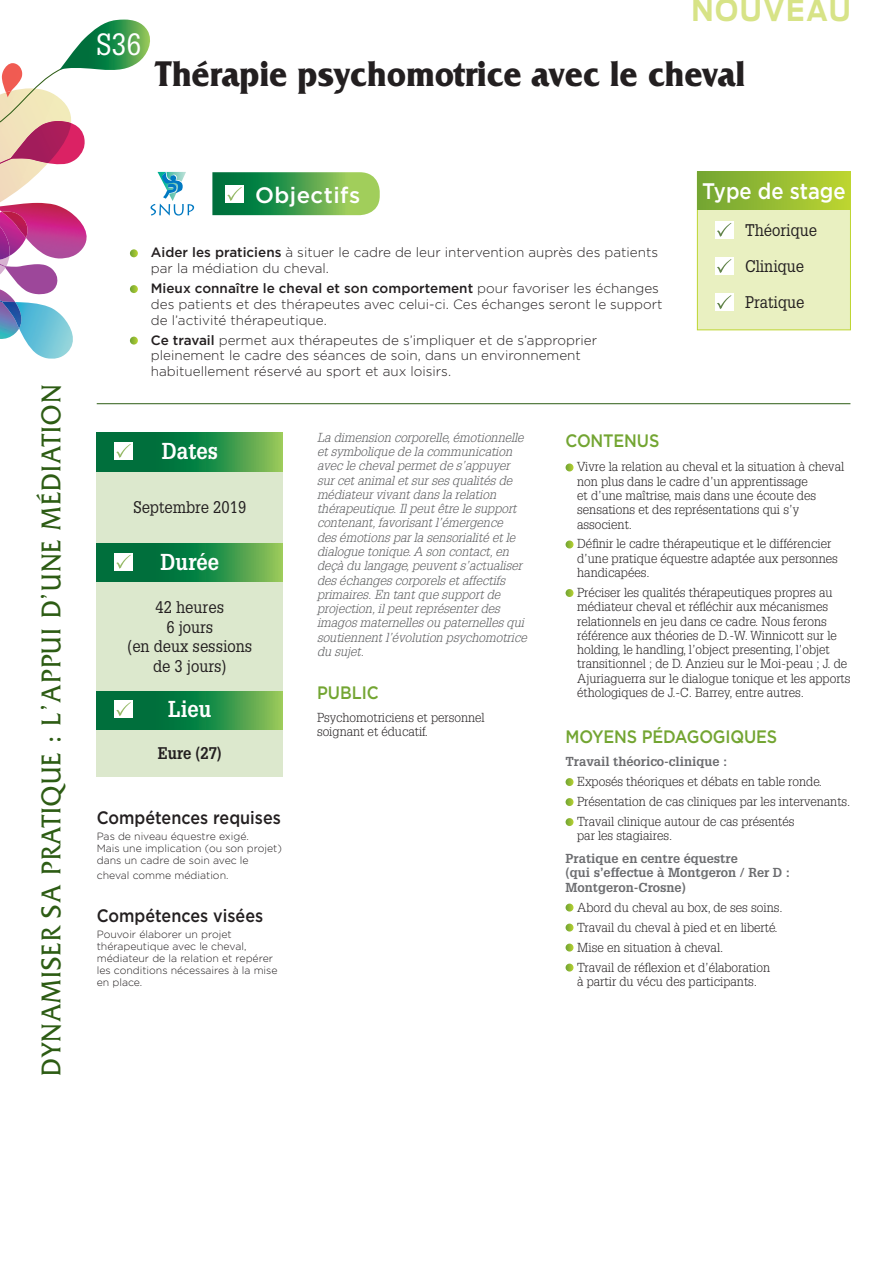
<style>
.page{position:relative;width:893px;height:1263px;background:#fff}
.page>*{position:absolute;margin:0;border:0;box-sizing:border-box;transform-origin:0 0}
.t1{font:700 37.5px "Friz Quadrata Std";color:#231f20;scale:.9 1}
.t2{font:700 30px "Antenna";letter-spacing:.06em;color:#d7e387;scale:.9 1}
.t3{font:30px "Glypha LT Std";color:#fff;scale:.9 1}
.t4{font:28.5px "Friz Quadrata Std";letter-spacing:.05em;color:#2d5c14;scale:.9 1}
.t5{font:700 22.5px "Glypha LT Std";color:#fff;scale:.9 1}
.t6{font:500 22.5px "Gotham";color:#fff;scale:.9 1}
.t7{font:500 22.35px "Gotham";letter-spacing:.02em;color:#fff}
.t8{font:500 18px "Gotham";color:#231f20;scale:.9 1}
.t9{font:500 18px "Gotham";letter-spacing:-.01em;color:#73a532;scale:.9 1}
.t10{font:16.5px/19.5px "Glypha LT Std";color:#231f20;text-align:center;scale:.9 1}
.t11{font:700 16.5px "Glypha LT Std";color:#231f20;scale:.9 1}
.t12{font:300 13.5px/15.8px "Gotham";color:#231f20}
.t13{font:300 12.75px/14.2px "Glypha LT Std";color:#231f20}
.t14{font:italic 300 12.75px/14.2px "Glypha LT Std";color:#57585a}
.t15{font:700 12.75px/14.2px "Glypha LT Std";color:#6c6d70}
.t16{font:300 10.5px/12px "Gotham";color:#231f20}
.s1{font-weight:500}
.s2{font-style:italic}
</style>
<div class="page">
<div style="left:97px;top:433px;width:186px;height:344px;background:#dce8cd"></div>
<svg style="left:194px;top:433px;width:89px;height:38px;background:#4aa14e"></svg>
<svg style="left:194px;top:544px;width:89px;height:38px;background:#4aa14e"></svg>
<hr style="left:97px;top:403px;width:753px;height:1px;background:#2d5c14">
<svg style="left:566px;top:463px;width:7px;height:8px"></svg>
<svg style="left:566px;top:540px;width:7px;height:8px"></svg>
<svg style="left:566px;top:589px;width:7px;height:8px"></svg>
<svg style="left:566px;top:778px;width:7px;height:8px"></svg>
<svg style="left:566px;top:798px;width:7px;height:8px"></svg>
<svg style="left:566px;top:818px;width:7px;height:8px"></svg>
<svg style="left:566px;top:903px;width:7px;height:8px"></svg>
<svg style="left:566px;top:923px;width:7px;height:8px"></svg>
<svg style="left:566px;top:943px;width:7px;height:8px"></svg>
<svg style="left:566px;top:963px;width:7px;height:8px"></svg>
<svg style="left:97px;top:691px;width:186px;height:38px;background:#258a46"></svg>
<div style="left:115px;top:700px;width:18px;height:18px;background:#fff"></div>
<svg style="left:116px;top:702px;width:15px;height:14px"></svg>
<div style="left:697px;top:172px;width:154px;height:158px;background:#e9f0c1;border:1px solid #bed630"></div>
<div style="left:697px;top:171px;width:153px;height:39px;background:linear-gradient(to right,#71a434,#bcd531)"></div>
<div style="left:715px;top:221px;width:19px;height:18px;background:#fff"></div>
<svg style="left:717px;top:223px;width:14px;height:14px"></svg>
<div style="left:715px;top:257px;width:19px;height:18px;background:#fff"></div>
<svg style="left:717px;top:259px;width:14px;height:14px"></svg>
<div style="left:715px;top:293px;width:19px;height:18px;background:#fff"></div>
<svg style="left:717px;top:295px;width:14px;height:14px"></svg>
<svg style="left:212px;top:172px;width:168px;height:43px;background:#57a75a"></svg>
<svg style="left:0;top:20px;width:194px;height:656px"></svg>
<h2 class="t3" style="left:97px;top:26px;width:52px">S36</h2>
<h2 class="t2" style="left:691px;top:-8px;width:179px">NOUVEAU</h2>
<h1 class="t1" style="left:155px;top:53px;width:657px">Thérapie psychomotrice avec le cheval</h1>
<h3 class="t4" style="left:35px;top:1076px;width:769px;rotate:-90deg">DYNAMISER SA PRATIQUE : L’APPUI D’UNE MÉDIATION</h3>
<h3 class="t7" style="left:255px;top:180px;width:107px">Objectifs</h3>
<p class="t12" style="left:151px;top:244px;width:509px"><span class="s1">Aider les praticiens</span> à situer le cadre de leur intervention auprès des patients par la médiation du cheval.</p>
<p class="t12" style="left:151px;top:280px;width:513px"><span class="s1">Mieux connaître le cheval et son comportement</span> pour favoriser les échanges des patients et des thérapeutes avec celui-ci. Ces échanges seront le support de l’activité thérapeutique.</p>
<p class="t12" style="left:151px;top:332px;width:448px"><span class="s1">Ce travail</span> permet aux thérapeutes de s’impliquer et de s’approprier pleinement le cadre des séances de soin, dans un environnement habituellement réservé au sport et aux loisirs.</p>
<h3 class="t6" style="left:702px;top:177px;width:161px">Type de stage</h3>
<p class="t10" style="left:745px;top:211px;width:82px;line-height:36.2px;text-align:left">Théorique<br>Clinique<br>Pratique</p>
<h3 class="t5" style="left:162px;top:437px;width:64px">Dates</h3>
<p class="t10" style="left:133px;top:497px;width:127px">Septembre 2019</p>
<h3 class="t5" style="left:161px;top:548px;width:67px">Durée</h3>
<p class="t10" style="left:127px;top:597px;width:140px">42 heures<br>6 jours<br>(en deux sessions de 3 jours)</p>
<h3 class="t5" style="left:168px;top:695px;width:49px">Lieu</h3>
<p class="t11" style="left:158px;top:743px;width:73px">Eure (27)</p>
<h3 class="t8" style="left:97px;top:806px;width:206px">Compétences requises</h3>
<p class="t16" style="left:97px;top:830px;width:187px">Pas de niveau équestre exigé.<br>Mais une implication (ou son projet) dans un cadre de soin avec le</p>
<p class="t16" style="left:97px;top:869px;width:133px">cheval comme médiation.</p>
<h3 class="t8" style="left:97px;top:904px;width:186px">Compétences visées</h3>
<p class="t16" style="left:97px;top:928px;width:182px">Pouvoir élaborer un projet thérapeutique avec le cheval, médiateur de la relation et repérer les conditions nécessaires à la mise en place.</p>
<p class="t14" style="left:317px;top:431px;width:211px">La dimension corporelle, émotionnelle et symbolique de la communication avec le cheval permet de s’appuyer sur cet animal et sur ses qualités de médiateur vivant dans la relation thérapeutique. Il peut être le support contenant, favorisant l’émergence<br>des émotions par la sensorialité et le dialogue tonique. A son contact, en deçà du langage, peuvent s’actualiser des échanges corporels et affectifs primaires. En tant que support de projection, il peut représenter des imagos maternelles ou paternelles qui soutiennent l’évolution psychomotrice du sujet.</p>
<h3 class="t9" style="left:317px;top:681px;width:70px">PUBLIC</h3>
<p class="t13" style="left:317px;top:710px;width:169px">Psychomotriciens et personnel soignant et éducatif.</p>
<h3 class="t9" style="left:566px;top:429px;width:106px">CONTENUS</h3>
<p class="t13" style="left:577px;top:460px;width:268px">Vivre la relation au cheval et la situation à cheval non plus dans le cadre d’un apprentissage<br>et d’une maîtrise, mais dans une écoute des sensations et des représentations qui s’y associent.</p>
<p class="t13" style="left:577px;top:537px;width:262px">Définir le cadre thérapeutique et le différencier d’une pratique équestre adaptée aux personnes handicapées.</p>
<p class="t13" style="left:577px;top:586px;width:275px">Préciser les qualités thérapeutiques propres au médiateur cheval et réfléchir aux mécanismes relationnels en jeu dans ce cadre. Nous ferons référence aux théories de D.-W. Winnicott sur le holding, le handling, l’object presenting, l’objet transitionnel ; de D. Anzieu sur le Moi-peau ; J. de Ajuriaguerra sur le dialogue tonique et les apports éthologiques de J.-C. Barrey, entre autres.</p>
<h3 class="t9" style="left:566px;top:725px;width:237px">MOYENS PÉDAGOGIQUES</h3>
<p class="t15" style="left:566px;top:754px;width:163px">Travail théorico-clinique :</p>
<p class="t13" style="left:577px;top:772px;width:275px;line-height:20px">Exposés théoriques et débats en table ronde.<br>Présentation de cas cliniques par les intervenants.<br>Travail clinique autour de cas présentés</p>
<p class="t13" style="left:577px;top:829px;width:97px">par les stagiaires.</p>
<p class="t15" style="left:566px;top:851px;width:226px">Pratique en centre équestre<br>(qui s’effectue à Montgeron / Rer D :<br>Montgeron-Crosne)</p>
<p class="t13" style="left:577px;top:897px;width:207px;line-height:20px">Abord du cheval au box, de ses soins.<br>Travail du cheval à pied et en liberté.<br>Mise en situation à cheval.<br>Travail de réflexion et d’élaboration</p>
<p class="t13" style="left:577px;top:974px;width:181px">à partir du vécu des participants<span class="s2">.</span></p>
</div>
